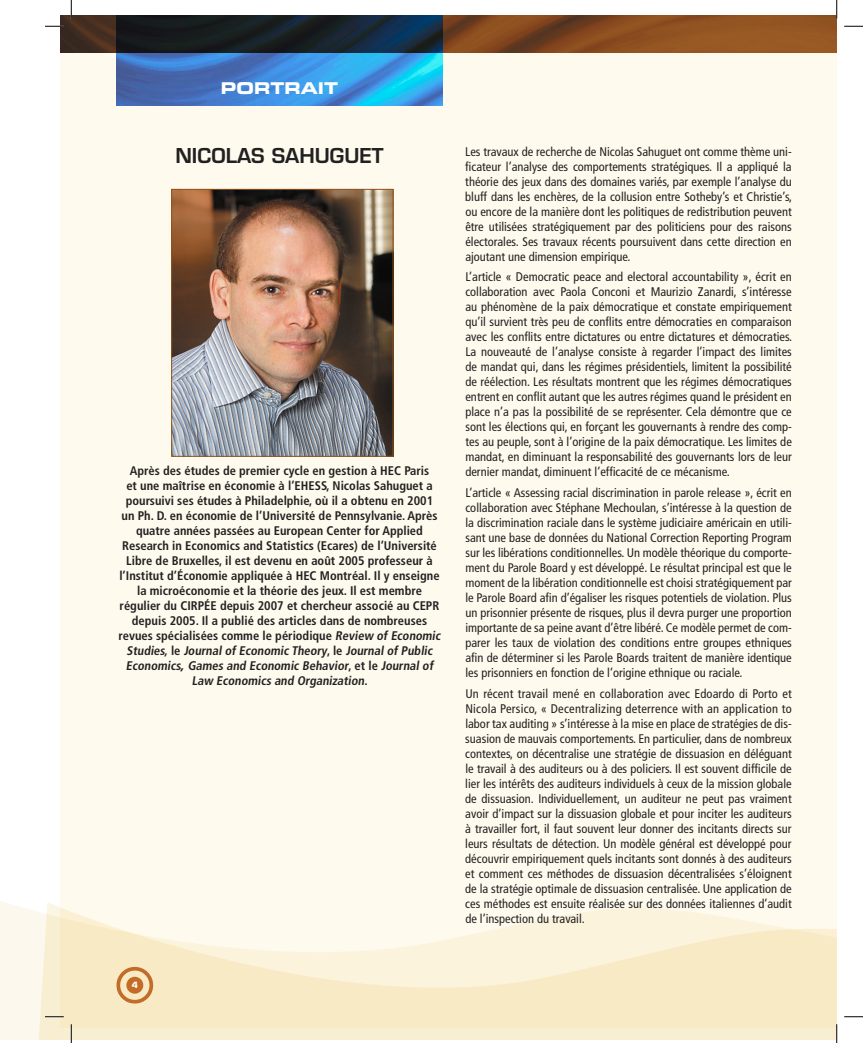
<style>
.page{position:relative;width:863px;height:1043px;background:#fff}
.page>*{position:absolute;margin:0;border:0;box-sizing:border-box;transform-origin:0 0}
.t1{font:600 20px "Eurostile";color:#222121}
.t2{font:16.25px "Eurostile Bold Extended Two";color:#fff}
.t3{font:condensed 12.5px/15px "Frutiger";color:#222121;text-align:justify}
.t4{font:700 condensed 12.5px/15px "Frutiger";color:#222121;text-align:center}
.t5{font:700 8.5px "Eurostile";color:#fff}
.s1{font-style:italic;font-stretch:normal}
</style>
<div class="page">
<div style="left:60px;top:15px;width:776px;height:1013px;background:#fffaee"></div>
<svg style="left:0;top:901px;width:836px;height:138px"></svg>
<img style="left:60px;top:15px;width:776px;height:37px">
<img style="left:116px;top:15px;width:326px;height:90px">
<svg style="left:116px;top:966px;width:37px;height:37px"></svg>
<img style="left:173px;top:191px;width:218px;height:263px">
<div style="left:171px;top:189px;width:222px;height:267px;border:1px solid #90521b"></div>
<svg style="left:45px;top:26px;width:19px;height:1px"></svg>
<svg style="left:844px;top:26px;width:18px;height:1px"></svg>
<svg style="left:45px;top:1016px;width:19px;height:1px"></svg>
<svg style="left:844px;top:1016px;width:18px;height:1px"></svg>
<svg style="left:71px;top:0;width:1px;height:19px"></svg>
<svg style="left:71px;top:1024px;width:1px;height:18px"></svg>
<svg style="left:836px;top:0;width:1px;height:19px"></svg>
<svg style="left:836px;top:1024px;width:1px;height:18px"></svg>
<h2 class="t2" style="left:221px;top:77px;width:119px">PORTRAIT</h2>
<h1 class="t1" style="left:175px;top:143px;width:210px">NICOLAS SAHUGUET</h1>
<p class="t4" style="left:118px;top:463px;width:325px">Après des études de premier cycle en gestion à HEC Paris<br>et une maîtrise en économie à l’EHESS, Nicolas Sahuguet a poursuivi ses études à Philadelphie, où il a obtenu en 2001<br>un Ph. D. en économie de l’Université de Pennsylvanie. Après quatre années passées au European Center for Applied Research in Economics and Statistics (Ecares) de l’Université Libre de Bruxelles, il est devenu en août 2005 professeur à l’Institut d’Économie appliquée à HEC Montréal. Il y enseigne la microéconomie et la théorie des jeux. Il est membre régulier du CIRPÉE depuis 2007 et chercheur associé au CEPR depuis 2005. Il a publié des articles dans de nombreuses revues spécialisées comme le périodique Review of Economic Studies, l e Journal of Economic Theory, l e Journal of Public Economics<span class="s1">,</span> Games and Economic Behavior, e t l e Journal of Law Economics and Organization.</p>
<p class="t5" style="left:132px;top:980px;width:8px">4</p>
<p class="t3" style="left:465px;top:144px;width:328px">Les travaux de recherche de Nicolas Sahuguet ont comme thème uni&shy;ficateur l’analyse des comportements stratégiques. Il a appliqué la théorie des jeux dans des domaines variés, par exemple l’analyse du bluff dans les enchères, de la collusion entre Sotheby’s et Christie’s, ou encore de la manière dont les politiques de redistribution peuvent être utilisées stratégiquement par des politiciens pour des raisons électorales. Ses travaux récents poursuivent dans cette direction en ajoutant une dimension empirique.</p>
<p class="t3" style="left:465px;top:270px;width:328px">L’article « Democratic peace and electoral accountability », écrit en collaboration avec Paola Conconi et Maurizio Zanardi, s’intéresse au phénomène de la paix démocratique et constate empiriquement qu’il survient très peu de conflits entre démocraties en comparaison avec les conflits entre dictatures ou entre dictatures et démocraties.<br>La nouveauté de l’analyse consiste à regarder l’impact des limites de mandat qui, dans les régimes présidentiels, limitent la possibilité de réélection. Les résultats montrent que les régimes démocratiques entrent en conflit autant que les autres régimes quand le président en place n’a pas la possibilité de se représenter. Cela démontre que ce sont les élections qui, en forçant les gouvernants à rendre des comp&shy;tes au peuple, sont à l’origine de la paix démocratique. Les limites de mandat, en diminuant la responsabilité des gouvernants lors de leur dernier mandat, diminuent l’efficacité de ce mécanisme.</p>
<p class="t3" style="left:465px;top:485px;width:328px">L’article « Assessing racial discrimination in parole release », écrit en collaboration avec Stéphane Mechoulan, s’intéresse à la question de la discrimination raciale dans le système judiciaire américain en utili&shy;sant une base de données du National Correction Reporting Program sur les libérations conditionnelles. Un modèle théorique du comporte&shy;ment du Parole Board y est développé. Le résultat principal est que le moment de la libération conditionnelle est choisi stratégiquement par le Parole Board afin d’égaliser les risques potentiels de violation. Plus un prisonnier présente de risques, plus il devra purger une proportion importante de sa peine avant d’être libéré. Ce modèle permet de com&shy;parer les taux de violation des conditions entre groupes ethniques afin de déterminer si les Parole Boards traitent de manière identique les prisonniers en fonction de l’origine ethnique ou raciale.</p>
<p class="t3" style="left:465px;top:686px;width:328px">Un récent travail mené en collaboration avec Edoardo di Porto et Nicola Persico, « Decentralizing deterrence with an application to labor tax auditing » s’intéresse à la mise en place de stratégies de dis&shy;suasion de mauvais comportements. En particulier, dans de nombreux contextes, on décentralise une stratégie de dissuasion en déléguant le travail à des auditeurs ou à des policiers. Il est souvent difficile de lier les intérêts des auditeurs individuels à ceux de la mission globale de dissuasion. Individuellement, un auditeur ne peut pas vraiment avoir d’impact sur la dissuasion globale et pour inciter les auditeurs à travailler fort, il faut souvent leur donner des incitants directs sur leurs résultats de détection. Un modèle général est développé pour découvrir empiriquement quels incitants sont donnés à des auditeurs et comment ces méthodes de dissuasion décentralisées s’éloignent de la stratégie optimale de dissuasion centralisée. Une application de ces méthodes est ensuite réalisée sur des données italiennes d’audit de l’inspection du travail.</p>
</div>
